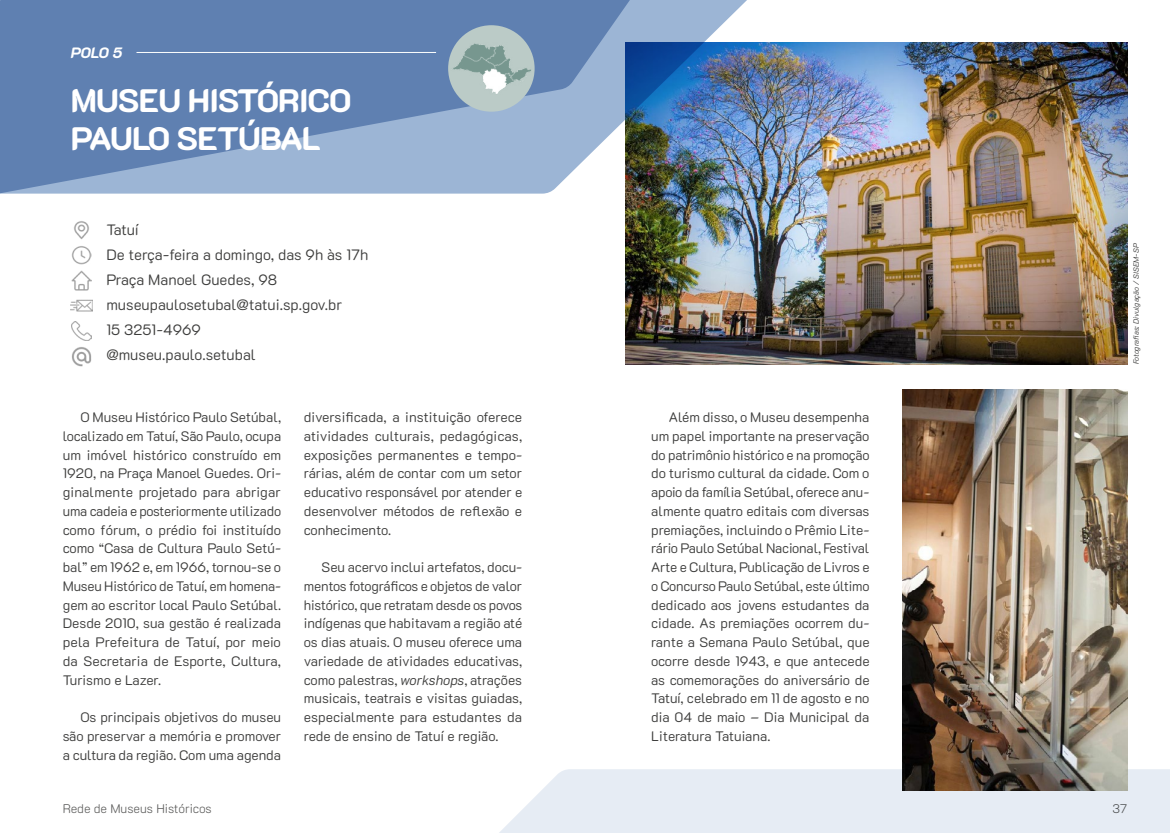
<style>
.page{position:relative;width:1170px;height:833px;background:#fff}
.page>*{position:absolute;margin:0;border:0;box-sizing:border-box;transform-origin:0 0}
.t1{font:800 32.5px/37.5px "K2 D";letter-spacing:-.025em;color:#fff}
.t2{font:300 15px/25px "K2 D";color:#3c3c3b}
.t3{font:italic 800 15px "K2 D";color:#fff}
.t4{font:300 13.75px/18.8px "K2 D";color:#3c3c3b;text-align:justify}
.t5{font:200 12.5px "K2 D";color:#575756}
.t6{font:italic 300 7.5px "K2 D";letter-spacing:-.015em;color:#3c3c3b}
.s1{font-style:italic}
</style>
<div class="page">
<img style="left:625px;top:43px;width:502px;height:321px">
<img style="left:754px;top:42px;width:27px;height:152px">
<svg style="left:0;top:0;width:754px;height:218px;background:#7e99be"></svg>
<div style="left:499px;top:769px;width:670px;height:64px;background:#e6ecf4"></div>
<img style="left:902px;top:390px;width:225px;height:400px">
<img style="left:72px;top:246px;width:19px;height:19px">
<img style="left:74px;top:221px;width:15px;height:19px">
<img style="left:72px;top:271px;width:19px;height:19px">
<img style="left:71px;top:299px;width:21px;height:13px">
<img style="left:72px;top:321px;width:19px;height:20px">
<img style="left:72px;top:347px;width:20px;height:20px">
<div style="left:448px;top:25px;width:86px;height:87px;background:#bbcbc7;border-radius:50%"></div>
<img style="left:450px;top:43px;width:82px;height:51px">
<hr style="left:136px;top:52px;width:300px;height:1px;background:#fff">
<p class="t3" style="left:71px;top:44px;width:53px">POLO 5</p>
<h1 class="t1" style="left:71px;top:82px;width:282px">MUSEU HISTÓRICO<br>PAULO SETÚBAL</h1>
<p class="t2" style="left:106px;top:217px;width:263px">Tatuí<br>De terça-feira a domingo, das 9h às 17h<br>Praça Manoel Guedes, 98 museupaulosetubal@tatui.sp.gov.br<br>15 3251-4969<br>@museu.paulo.setubal</p>
<p class="t4" style="left:63px;top:408px;width:220px;text-indent:18px">O Museu Histórico Paulo Setúbal, localizado em Tatuí, São Paulo, ocupa um imóvel histórico construído em 1920, na Praça Manoel Guedes. Ori&shy;ginalmente projetado para abrigar uma cadeia e posteriormente utilizado como fórum, o prédio foi instituído como “Casa de Cultura Paulo Setú&shy;bal” em 1962 e, em 1966, tornou-se o Museu Histórico de Tatuí, em homena&shy;gem ao escritor local Paulo Setúbal.<br>Desde 2010, sua gestão é realizada pela Prefeitura de Tatuí, por meio da Secretaria de Esporte, Cultura, Turismo e Lazer.</p>
<p class="t4" style="left:63px;top:708px;width:220px;text-indent:18px">Os principais objetivos do museu são preservar a memória e promover a cultura da região. Com uma agenda</p>
<p class="t4" style="left:304px;top:408px;width:220px">diversificada, a instituição oferece atividades culturais, pedagógicas, exposições permanentes e tempo&shy;rárias, além de contar com um setor educativo responsável por atender e desenvolver métodos de reflexão e conhecimento.</p>
<p class="t4" style="left:304px;top:558px;width:220px;text-indent:18px">Seu acervo inclui artefatos, docu&shy;mentos fotográficos e objetos de valor histórico, que retratam desde os povos indígenas que habitavam a região até os dias atuais. O museu oferece uma variedade de atividades educativas, como palestras, <span class="s1">workshops</span>, atrações musicais, teatrais e visitas guiadas, especialmente para estudantes da rede de ensino de Tatuí e região.</p>
<p class="t4" style="left:651px;top:408px;width:220px;text-indent:18px">Além disso, o Museu desempenha um papel importante na preservação do patrimônio histórico e na promoção do turismo cultural da cidade. Com o apoio da família Setúbal, oferece anu&shy;almente quatro editais com diversas premiações, incluindo o Prêmio Lite&shy;rário Paulo Setúbal Nacional, Festival Arte e Cultura, Publicação de Livros e o Concurso Paulo Setúbal, este último dedicado aos jovens estudantes da cidade. As premiações ocorrem du&shy;rante a Semana Paulo Setúbal, que ocorre desde 1943, e que antecede as comemorações do aniversário de Tatuí, celebrado em 11 de agosto e no dia 04 de maio – Dia Municipal da Literatura Tatuiana.</p>
<p class="t6" style="left:1131px;top:364px;width:122px;rotate:-90deg">Fotografias: Divulgação / SISEM-SP</p>
<p class="t5" style="left:63px;top:798px;width:150px">Rede de Museus Históricos</p>
<p class="t5" style="left:1112px;top:798px;width:17px">37</p>
</div>
